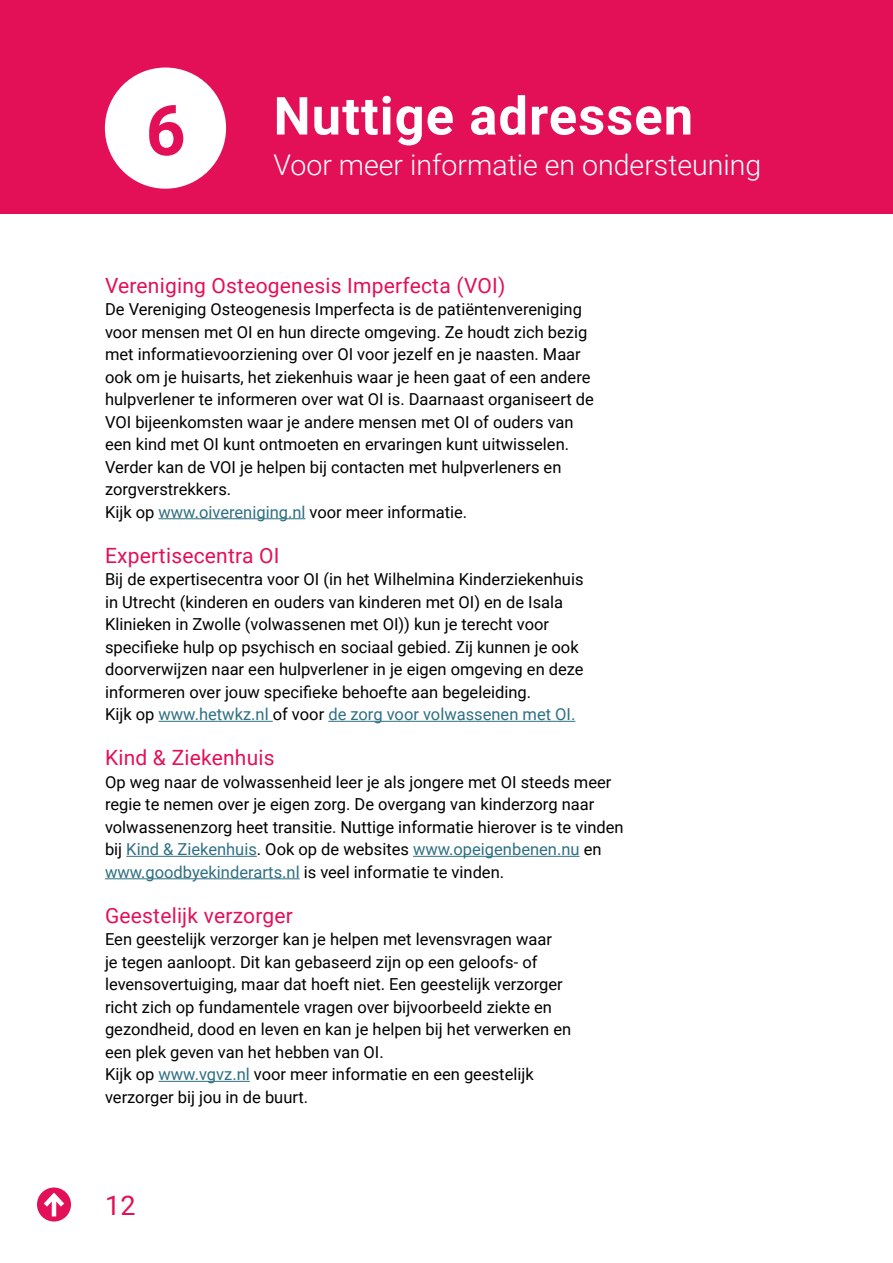
<style>
.page{position:relative;width:893px;height:1263px;background:#fff}
.page>*{position:absolute;margin:0;border:0;box-sizing:border-box;transform-origin:0 0}
.t1{font:700 69.6px "Roboto";color:#e31058}
.t2{font:700 52.5px "Roboto";letter-spacing:.02em;color:#fff}
.t3{font:300 28.5px "Roboto";color:#fff}
.t4{font:27px "Roboto";color:#e31058}
.t5{font:21px "Roboto";letter-spacing:.01em;color:#e31058}
.t6{font:16.5px/22.5px "Roboto";color:#000}
.s1{color:#2e6f83}
</style>
<div class="page">
<div style="left:37px;top:1187px;width:34px;height:34px;background:#e31058;border-radius:50%"></div>
<hr style="left:52px;top:1196px;width:4px;height:20px;background:#fff">
<svg style="left:39px;top:1189px;width:30px;height:22px"></svg>
<div style="left:0;top:0;width:893px;height:213px;background:#e31058"></div>
<hr style="left:159px;top:518px;width:146px;height:1px;background:#2e6f83">
<hr style="left:159px;top:721px;width:114px;height:1px;background:#2e6f83">
<hr style="left:328px;top:721px;width:247px;height:1px;background:#2e6f83">
<hr style="left:126px;top:856px;width:131px;height:1px;background:#2e6f83">
<hr style="left:413px;top:856px;width:167px;height:1px;background:#2e6f83">
<hr style="left:105px;top:878px;width:195px;height:1px;background:#2e6f83">
<hr style="left:159px;top:1081px;width:91px;height:1px;background:#2e6f83">
<div style="left:105px;top:68px;width:121px;height:121px;background:#fff;border-radius:50%"></div>
<h1 class="t1" style="left:146px;top:82px;width:41px">6</h1>
<h2 class="t2" style="left:274px;top:79px;width:421px">Nuttige adressen</h2>
<h3 class="t3" style="left:274px;top:145px;width:489px">Voor meer informatie en ondersteuning</h3>
<p class="t5" style="left:105px;top:270px;width:402px">Vereniging Osteogenesis Imperfecta (VOI)</p>
<p class="t6" style="left:105px;top:297px;width:490px">De Vereniging Osteogenesis Imperfecta is de patiëntenvereniging voor mensen met OI en hun directe omgeving. Ze houdt zich bezig met informatievoorziening over OI voor jezelf en je naasten. Maar ook om je huisarts, het ziekenhuis waar je heen gaat of een andere hulpverlener te informeren over wat OI is. Daarnaast organiseert de VOI bijeenkomsten waar je andere mensen met OI of ouders van een kind met OI kunt ontmoeten en ervaringen kunt uitwisselen.<br>Verder kan de VOI je helpen bij contacten met hulpverleners en zorgverstrekkers.<br>Kijk op <span class="s1">www.oivereniging.nl</span> voor meer informatie.</p>
<p class="t5" style="left:105px;top:540px;width:176px">Expertisecentra OI</p>
<p class="t6" style="left:105px;top:567px;width:480px">Bij de expertisecentra voor OI (in het Wilhelmina Kinderziekenhuis in Utrecht (kinderen en ouders van kinderen met OI) en de Isala Klinieken in Zwolle (volwassenen met OI)) kun je terecht voor specifieke hulp op psychisch en sociaal gebied. Zij kunnen je ook doorverwijzen naar een hulpverlener in je eigen omgeving en deze informeren over jouw specifieke behoefte aan begeleiding.<br>Kijk op <span class="s1">www.hetwkz.nl</span> of voor <span class="s1">de zorg voor volwassenen met OI.</span></p>
<p class="t5" style="left:105px;top:743px;width:171px">Kind &amp; Ziekenhuis</p>
<p class="t6" style="left:105px;top:770px;width:520px">Op weg naar de volwassenheid leer je als jongere met OI steeds meer regie te nemen over je eigen zorg. De overgang van kinderzorg naar volwassenenzorg heet transitie. Nuttige informatie hierover is te vinden bij <span class="s1">Kind &amp; Ziekenhuis</span>. Ook op de websites <span class="s1">www.opeigenbenen.nu</span> en <span class="s1">www.goodbyekinderarts.nl</span> is veel informatie te vinden.</p>
<p class="t5" style="left:105px;top:900px;width:189px">Geestelijk verzorger</p>
<p class="t6" style="left:105px;top:927px;width:468px">Een geestelijk verzorger kan je helpen met levensvragen waar<br>je tegen aanloopt. Dit kan gebaseerd zijn op een geloofs- of levensovertuiging, maar dat hoeft niet. Een geestelijk verzorger richt zich op fundamentele vragen over bijvoorbeeld ziekte en gezondheid, dood en leven en kan je helpen bij het verwerken en een plek geven van het hebben van OI.<br>Kijk op <span class="s1">www.vgvz.nl</span> voor meer informatie en een geestelijk verzorger bij jou in de buurt.</p>
<h3 class="t4" style="left:105px;top:1186px;width:32px">12</h3>
</div>
